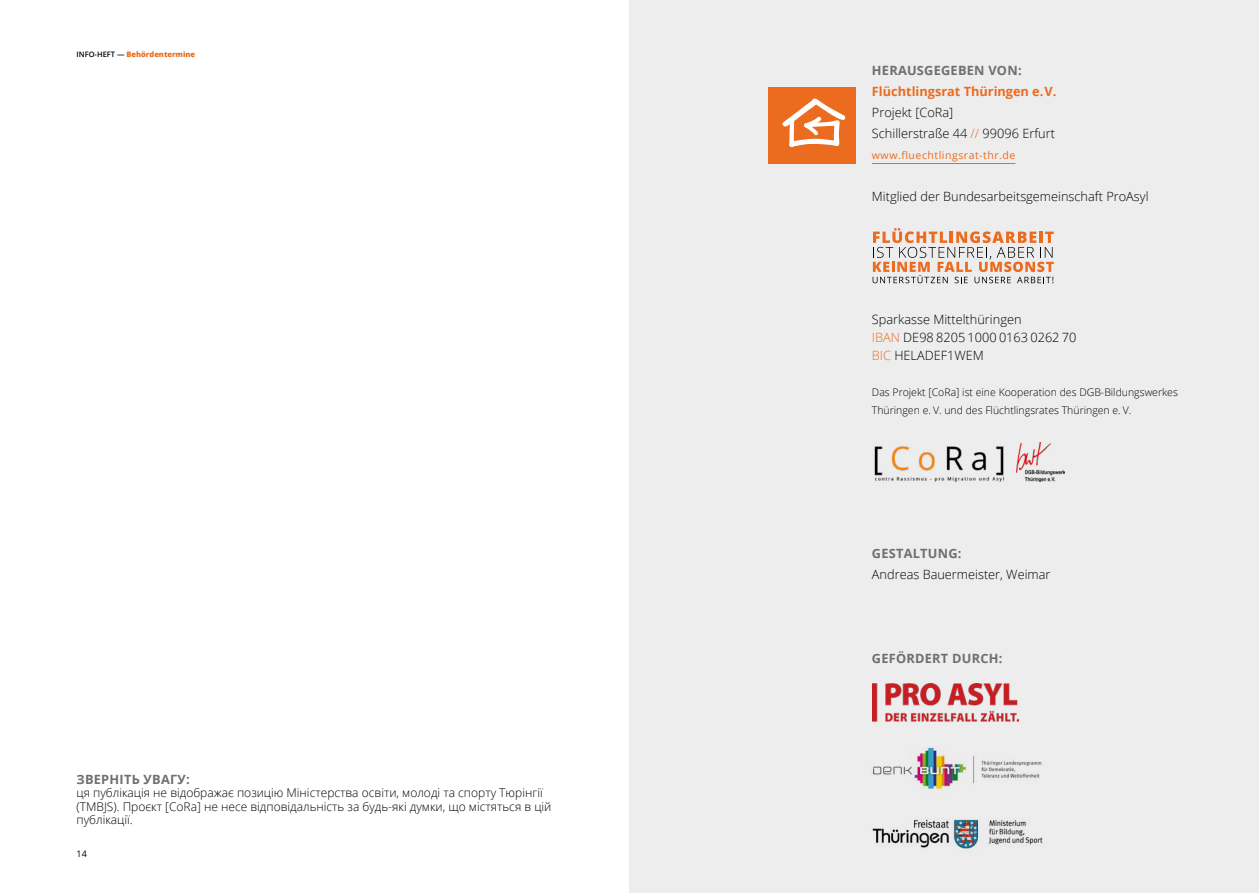
<style>
.page{position:relative;width:1259px;height:893px;background:#fff}
.page>*{position:absolute;margin:0;border:0;box-sizing:border-box;transform-origin:0 0}
.t1{font:300 12.75px/18px "Open Sans";color:#000}
.t2{font:700 12.75px "Open Sans";letter-spacing:.02em;color:#706f6f}
.t3{font:700 12.75px "Open Sans";color:#eb6b1f}
.t4{font:300 12px/13.5px "Open Sans";color:#000}
.t5{font:300 10.5px/18px "Open Sans";color:#000}
.t6{font:10.5px "Open Sans";letter-spacing:.05em;color:#eb6b1f}
.t7{font:9px "Open Sans";color:#000}
.t8{font:800 7.5px "Open Sans";color:#eb6b1f}
.s1{font-weight:600;color:#000}
.s2{color:#010202}
.s3{color:#eb6b1f}
</style>
<div class="page">
<div style="left:629px;top:0;width:630px;height:893px;background:#ededed"></div>
<hr style="left:872px;top:163px;width:143px;height:1px;background:#eb6b1f">
<img style="left:872px;top:684px;width:147px;height:37px">
<img style="left:873px;top:747px;width:169px;height:43px">
<img style="left:872px;top:819px;width:171px;height:30px">
<div style="left:769px;top:88px;width:87px;height:76px;background:#eb6b1f"></div>
<svg style="left:782px;top:99px;width:63px;height:48px"></svg>
<img style="left:874px;top:446px;width:131px;height:36px">
<svg style="left:872px;top:228px;width:181px;height:55px"></svg>
<img style="left:1016px;top:443px;width:48px;height:39px">
<p class="t8" style="left:77px;top:49px;width:120px"><span class="s1">INFO-HEFT —</span> Behördentermine</p>
<p class="t2" style="left:77px;top:770px;width:115px">ЗВЕРНІТЬ УВАГУ:</p>
<p class="t4" style="left:77px;top:786px;width:476px">ця публікація не відображає позицію Міністерства освіти, молоді та спорту Тюрінгії (TMBJS). Проєкт [CoRa] не несе відповідальність за будь-які думки, що містяться в цій публікації.</p>
<p class="t7" style="left:77px;top:848px;width:12px">14</p>
<p class="t2" style="left:872px;top:61px;width:151px">HERAUSGEGEBEN VON:</p>
<p class="t3" style="left:872px;top:82px;width:186px">Flüchtlingsrat Thüringen e. V.</p>
<p class="t1" style="left:872px;top:102px;width:184px;line-height:21px"><span class="s2">Projekt [CoRa]<br></span>Schillerstraße 44 <span class="s3">//</span> 99096 Erfurt</p>
<p class="t6" style="left:872px;top:148px;width:145px">www.fluechtlingsrat-thr.de</p>
<p class="t1" style="left:872px;top:187px;width:278px">Mitglied der Bundesarbeitsgemeinschaft ProAsyl</p>
<p class="t1" style="left:872px;top:310px;width:206px">Sparkasse Mittelthüringen<br><span class="s3">IBAN</span> DE98 8205 1000 0163 0262 70<br><span class="s3">BIC</span> HELADEF1WEM</p>
<p class="t5" style="left:872px;top:383px;width:307px">Das Projekt [CoRa] ist eine Kooperation des DGB-Bildungswerkes<br>Thüringen e. V. und des Flüchtlingsrates Thüringen e. V.</p>
<p class="t2" style="left:872px;top:544px;width:91px">GESTALTUNG:</p>
<p class="t1" style="left:872px;top:565px;width:180px">Andreas Bauermeister, Weimar</p>
<p class="t2" style="left:872px;top:649px;width:132px">GEFÖRDERT DURCH:</p>
</div>
